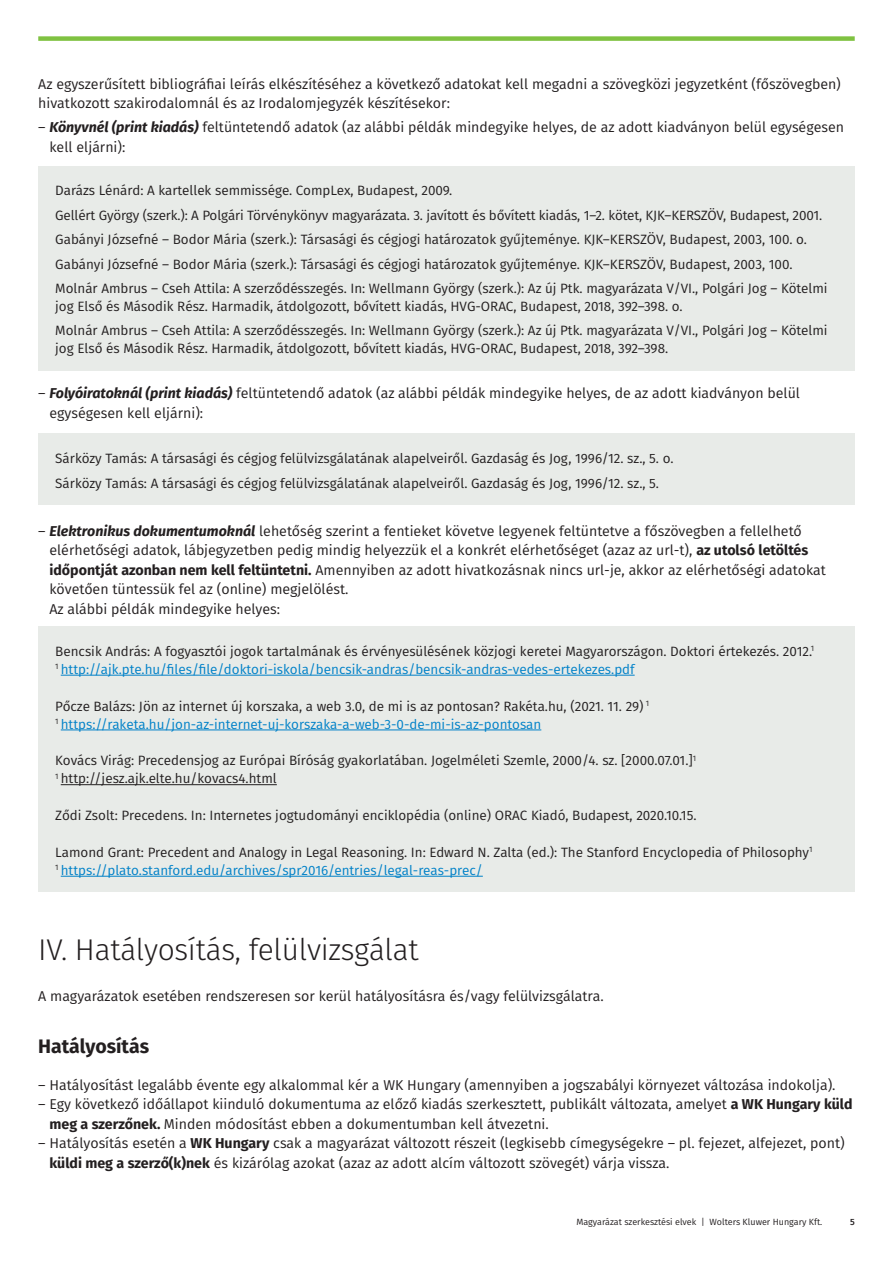
<style>
.page{position:relative;width:893px;height:1263px;background:#fff}
.page>*{position:absolute;margin:0;border:0;box-sizing:border-box;transform-origin:0 0}
.t1{font:300 30px "Fira Sans";letter-spacing:-.01em;color:#231f20}
.t2{font:700 19.5px "Fira Sans";color:#231f20}
.t3{font:14.25px/19.5px "Fira Sans";color:#231f20}
.t4{font:13.5px/24.5px "Fira Sans";color:#231f20}
.t5{font:9px "Fira Sans";color:#231f20}
.t6{font:500 9px "Fira Sans";color:#231f20}
.s1{font-weight:700;font-style:italic}
.s2{font-weight:700}
.s3{color:#0081c8}
</style>
<div class="page">
<div style="left:38px;top:36px;width:817px;height:5px;background:#7fc241"></div>
<div style="left:38px;top:166px;width:817px;height:204px;background:#e8ebe8"></div>
<div style="left:38px;top:434px;width:817px;height:71px;background:#e8ebe8"></div>
<div style="left:38px;top:626px;width:817px;height:266px;background:#e8ebe8"></div>
<hr style="left:61px;top:675px;width:574px;height:1px;background:#0081c8">
<hr style="left:61px;top:730px;width:480px;height:1px;background:#0081c8">
<hr style="left:61px;top:784px;width:216px;height:1px;background:#231f20">
<hr style="left:61px;top:876px;width:422px;height:1px;background:#0081c8">
<p class="t3" style="left:38px;top:74px;width:804px">Az egyszerűsített bibliográfiai leírás elkészítéséhez a következő adatokat kell megadni a szövegközi jegyzetként (főszövegben) hivatkozott szakirodalomnál és az Irodalomjegyzék készítésekor:</p>
<p class="t3" style="left:49px;top:117px;width:796px;text-indent:-11px">– <span class="s1">Könyvnél (print kiadás)</span> feltüntetendő adatok (az alábbi példák mindegyike helyes, de az adott kiadványon belül egységesen kell eljárni):</p>
<p class="t4" style="left:55px;top:178px;width:774px">Darázs Lénárd: A kartellek semmissége. CompLex, Budapest, 2009.<br>Gellért György (szerk.): A Polgári Törvénykönyv magyarázata. 3. javított és bővített kiadás, 1–2. kötet, KJK–KERSZÖV, Budapest, 2001.<br>Gabányi Józsefné – Bodor Mária (szerk.): Társasági és cégjogi határozatok gyűjteménye. KJK–KERSZÖV, Budapest, 2003, 100. o.<br>Gabányi Józsefné – Bodor Mária (szerk.): Társasági és cégjogi határozatok gyűjteménye. KJK–KERSZÖV, Budapest, 2003, 100.<br>Molnár Ambrus – Cseh Attila: A szerződésszegés. In: Wellmann György (szerk.): Az új Ptk. magyarázata V/VI., Polgári Jog – Kötelmi</p>
<p class="t4" style="left:55px;top:294px;width:774px">jog Első és Második Rész. Harmadik, átdolgozott, bővített kiadás, HVG-ORAC, Budapest, 2018, 392–398. o.<br>Molnár Ambrus – Cseh Attila: A szerződésszegés. In: Wellmann György (szerk.): Az új Ptk. magyarázata V/VI., Polgári Jog – Kötelmi</p>
<p class="t4" style="left:55px;top:336px;width:614px">jog Első és Második Rész. Harmadik, átdolgozott, bővített kiadás, HVG-ORAC, Budapest, 2018, 392–398.</p>
<p class="t3" style="left:49px;top:383px;width:752px;text-indent:-11px">– <span class="s1">Folyóiratoknál (print kiadás)</span> feltüntetendő adatok (az alábbi példák mindegyike helyes, de az adott kiadványon belül egységesen kell eljárni):</p>
<p class="t4" style="left:55px;top:446px;width:620px">Sárközy Tamás: A társasági és cégjog felülvizsgálatának alapelveiről. Gazdaság és Jog, 1996/12. sz., 5. o.<br>Sárközy Tamás: A társasági és cégjog felülvizsgálatának alapelveiről. Gazdaság és Jog, 1996/12. sz., 5.</p>
<p class="t3" style="left:49px;top:520px;width:778px;text-indent:-11px">– <span class="s1">Elektronikus dokumentumoknál</span> lehetőség szerint a fentieket követve legyenek feltüntetve a főszövegben a fellelhető elérhetőségi adatok, lábjegyzetben pedig mindig helyezzük el a konkrét elérhetőséget (azaz az url-t), <span class="s2">az utolsó letöltés időpontját azonban nem kell feltüntetni.</span> Amennyiben az adott hivatkozásnak nincs url-je, akkor az elérhetőségi adatokat követően tüntessük fel az (online) megjelölést.<br>Az alábbi példák mindegyike helyes:</p>
<p class="t4" style="left:55px;top:642px;width:760px;line-height:18px">Bencsik András: A fogyasztói jogok tartalmának és érvényesülésének közjogi keretei Magyarországon. Doktori értekezés. 2012.<sup>1<br>1</sup> <span class="s3">http://ajk.pte.hu/files/file/doktori-iskola/bencsik-andras/bencsik-andras-vedes-ertekezes.pdf</span></p>
<p class="t4" style="left:55px;top:696px;width:595px;line-height:18px">Pőcze Balázs: Jön az internet új korszaka, a web 3.0, de mi is az pontosan? Rakéta.hu, (2021. 11. 29) <sup>1<br>1</sup> <span class="s3">https://raketa.hu/jon-az-internet-uj-korszaka-a-web-3-0-de-mi-is-az-pontosan</span></p>
<p class="t4" style="left:55px;top:751px;width:642px;line-height:18px">Kovács Virág: Precedensjog az Európai Bíróság gyakorlatában. Jogelméleti Szemle, 2000/4. sz. [2000.07.01.]<sup>1<br>1</sup> http://jesz.ajk.elte.hu/kovacs4.html</p>
<p class="t4" style="left:55px;top:803px;width:643px">Ződi Zsolt: Precedens. In: Internetes jogtudományi enciklopédia (online) ORAC Kiadó, Budapest, 2020.10.15.</p>
<p class="t4" style="left:55px;top:843px;width:759px;line-height:18px">Lamond Grant: Precedent and Analogy in Legal Reasoning. In: Edward N. Zalta (ed.): The Stanford Encyclopedia of Philosophy<sup>1<br>1</sup> <span class="s3">https://plato.stanford.edu/archives/spr2016/entries/legal-reas-prec/</span></p>
<h1 class="t1" style="left:38px;top:928px;width:382px">IV. Hatályosítás, felülvizsgálat</h1>
<p class="t3" style="left:38px;top:986px;width:567px">A magyarázatok esetében rendszeresen sor kerül hatályosításra és/vagy felülvizsgálatra.</p>
<h2 class="t2" style="left:38px;top:1030px;width:112px">Hatályosítás</h2>
<p class="t3" style="left:38px;top:1075px;width:799px">– Hatályosítást legalább évente egy alkalommal kér a WK Hungary (amennyiben a jogszabályi környezet változása indokolja).</p>
<p class="t3" style="left:49px;top:1094px;width:805px;text-indent:-11px">– Egy következő időállapot kiinduló dokumentuma az előző kiadás szerkesztett, publikált változata, amelyet <span class="s2">a WK Hungary küld meg a szerzőnek.</span> Minden módosítást ebben a dokumentumban kell átvezetni.</p>
<p class="t3" style="left:49px;top:1133px;width:797px;text-indent:-11px">– Hatályosítás esetén a <span class="s2">WK Hungary</span> csak a magyarázat változott részeit (legkisebb címegységekre – pl. fejezet, alfejezet, pont) <span class="s2">küldi meg a szerző(k)nek</span> és kizárólag azokat (azaz az adott alcím változott szövegét) várja vissza.</p>
<p class="t5" style="left:576px;top:1215px;width:248px">Magyarázat szerkesztési elvek | Wolters Kluwer Hungary Kft.</p>
<p class="t6" style="left:850px;top:1214px;width:6px">5</p>
</div>
